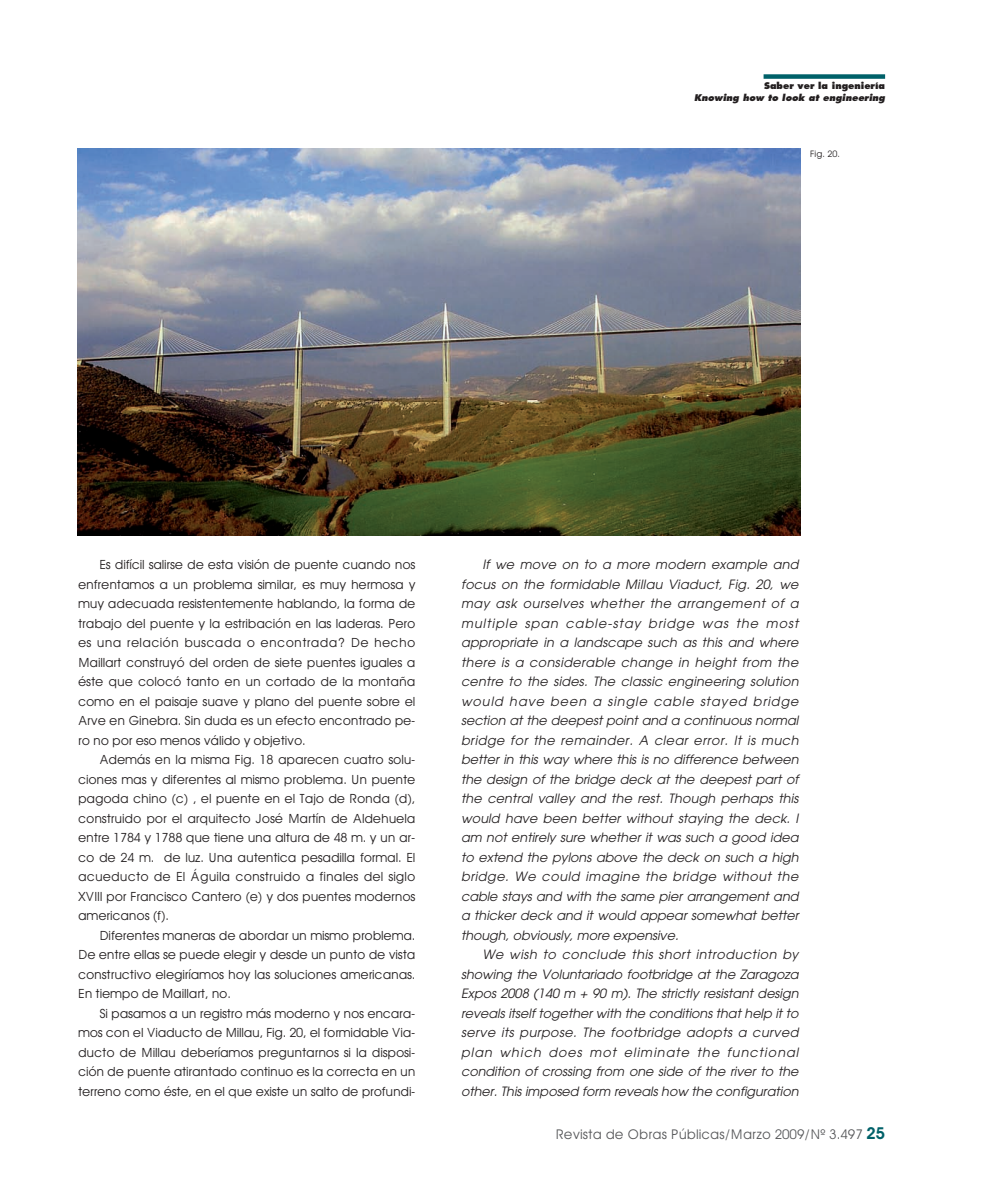
<style>
.page{position:relative;width:983px;height:1195px;background:#fff}
.page>*{position:absolute;margin:0;border:0;box-sizing:border-box;transform-origin:0 0}
.t1{font:13.5px "Avant Garde";color:#57585a}
.t2{font:12.75px/19.5px "Avant Garde";letter-spacing:-.015em;color:#231f20;text-align:justify}
.t3{font:italic 12.75px/19.5px "Avant Garde";color:#231f20;text-align:justify}
.t4{font:italic 800 9px "Futura";color:#231f20}
.t5{font:800 9px "Futura";color:#231f20}
.t6{font:9px "Avant Garde";color:#231f20}
.s1{font-family:"Avant Garde Demi TT";font-size:16.5px;color:#006169}
</style>
<div class="page">
<div style="left:763px;top:74px;width:121px;height:5px;background:#006169"></div>
<img style="left:78px;top:149px;width:721px;height:387px">
<p class="t5" style="left:764px;top:82px;width:122px">Saber ver la ingeniería</p>
<p class="t4" style="left:694px;top:94px;width:192px">Knowing how to look at engineering</p>
<p class="t6" style="left:810px;top:149px;width:31px">Fig. 20.</p>
<p class="t2" style="left:78px;top:555px;width:339px;text-indent:21px">Es difícil salirse de esta visión de puente cuando nos enfrentamos a un problema similar, es muy hermosa y muy adecuada resistentemente hablando, la forma de trabajo del puente y la estribación en las laderas. Pero es una relación buscada o encontrada? De hecho Maillart construyó del orden de siete puentes iguales a éste que colocó tanto en un cortado de la montaña como en el paisaje suave y plano del puente sobre el Arve en Ginebra. Sin duda es un efecto encontrado pe&shy;ro no por eso menos válido y objetivo.</p>
<p class="t2" style="left:78px;top:750px;width:339px;text-indent:21px">Además en la misma Fig. 18 aparecen cuatro solu&shy;ciones mas y diferentes al mismo problema. Un puente pagoda chino (c) , el puente en el Tajo de Ronda (d), construido por el arquitecto José Martín de Aldehuela entre 1784 y 1788 que tiene una altura de 48 m. y un ar&shy;co de 24 m. de luz. Una autentica pesadilla formal. El acueducto de El Águila construido a finales del siglo XVIII por Francisco Cantero (e) y dos puentes modernos americanos (f).</p>
<p class="t2" style="left:78px;top:926px;width:339px;text-indent:21px">Diferentes maneras de abordar un mismo problema.<br>De entre ellas se puede elegir y desde un punto de vista constructivo elegiríamos hoy las soluciones americanas.<br>En tiempo de Maillart, no.</p>
<p class="t2" style="left:78px;top:1004px;width:339px;text-indent:21px">Si pasamos a un registro más moderno y nos encara&shy;mos con el Viaducto de Millau, Fig. 20, el formidable Via&shy;ducto de Millau deberíamos preguntarnos si la disposi&shy;ción de puente atirantado continuo es la correcta en un terreno como éste, en el que existe un salto de profundi-</p>
<p class="t3" style="left:461px;top:556px;width:339px;text-indent:21px">If we move on to a more modern example and focus on the formidable Millau Viaduct, Fig. 20, we may ask ourselves whether the arrangement of a multiple span cable-stay bridge was the most appropriate in a landscape such as this and where there is a considerable change in height from the centre to the sides. The classic engineering solution would have been a single cable stayed bridge section at the deepest point and a continuous normal bridge for the remainder. A clear error. It is much better in this way where this is no difference between the design of the bridge deck at the deepest part of the central valley and the rest. Though perhaps this would have been better without staying the deck. I am not entirely sure whether it was such a good idea to extend the pylons above the deck on such a high bridge. We could imagine the bridge without the cable stays and with the same pier arrangement and a thicker deck and it would appear somewhat better though, obviously, more expensive.</p>
<p class="t3" style="left:461px;top:946px;width:339px;text-indent:21px">We wish to conclude this short introduction by showing the Voluntariado footbridge at the Zaragoza Expos 2008 (140 m + 90 m). The strictly resistant design reveals itself together with the conditions that help it to serve its purpose. The footbridge adopts a curved plan which does mot eliminate the functional condition of crossing from one side of the river to the other. This imposed form reveals how the configuration</p>
<p class="t1" style="left:555px;top:1127px;width:331px">Revista de Obras Públicas/Marzo 2009/Nº 3.497 <span class="s1">25</span></p>
</div>
